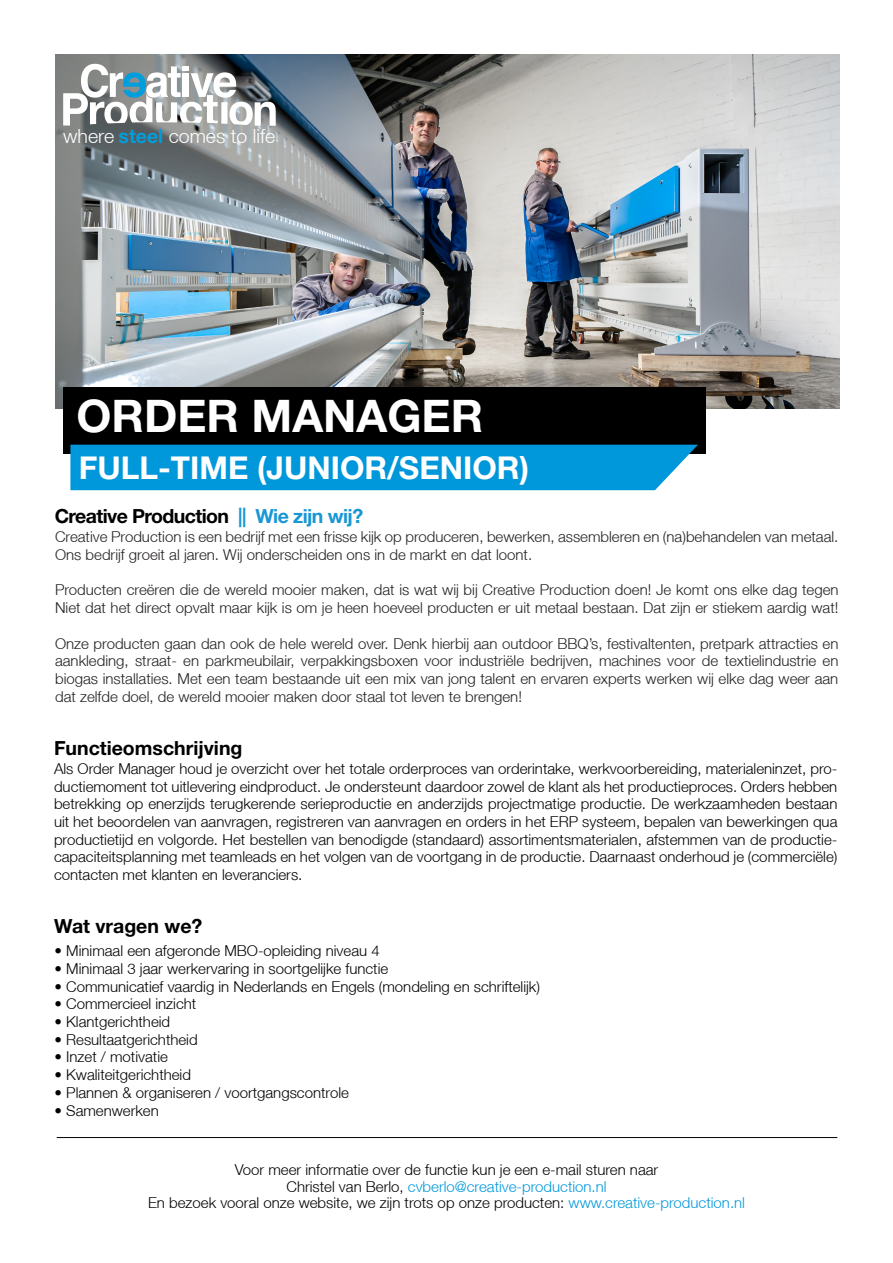
<style>
.page{position:relative;width:893px;height:1263px;background:#fff}
.page>*{position:absolute;margin:0;border:0;box-sizing:border-box;transform-origin:0 0}
.t1{font:700 45px "Helvetica Neue LT Std";color:#fff}
.t2{font:700 31.5px "Helvetica Neue LT Std";color:#fff}
.t3{font:700 19.5px "Helvetica Neue LT Std";color:#000}
.t4{font:700 19.5px "Helvetica Neue LT Std";letter-spacing:-.03em;color:#000}
.t5{font:300 19.5px "Helvetica Neue LT";color:#fff}
.t6{font:300 15px/17.7px "Helvetica Neue LT";color:#000;text-align:justify}
.t7{font:300 15px/17.7px "Helvetica Neue LT";color:#231f20}
.s1{font-family:"Helvetica Neue LT Std";font-weight:700;color:#009edd}
.s2{color:#1997d5}
.s3{color:#0098da}
</style>
<div class="page">
<img style="left:55px;top:54px;width:784px;height:354px">
<div style="left:63px;top:387px;width:642px;height:66px;background:#000001"></div>
<div style="left:70px;top:445px;width:628px;height:45px;background:#0098da"></div>
<hr style="left:57px;top:1137px;width:780px;height:1px;background:#000001">
<svg style="left:63px;top:64px;width:213px;height:62px"></svg>
<p class="t5" style="left:63px;top:124px;width:214px">where <span class="s1">steel</span> comes to life</p>
<p class="t1" style="left:77px;top:388px;width:408px">ORDER MANAGER</p>
<p class="t2" style="left:79px;top:448px;width:452px">FULL-TIME (JUNIOR/SENIOR)</p>
<p class="t4" style="left:55px;top:504px;width:310px">Creative Production <span class="s2">|| Wie zijn wij?</span></p>
<p class="t7" style="left:55px;top:528px;width:785px">Creative Production is een bedrijf met een frisse kijk op produceren, bewerken, assembleren en (na)behandelen van metaal.<br>Ons bedrijf groeit al jaren. Wij onderscheiden ons in de markt en dat loont.</p>
<p class="t7" style="left:55px;top:581px;width:785px">Producten creëren die de wereld mooier maken, dat is wat wij bij Creative Production doen! Je komt ons elke dag tegen<br>Niet dat het direct opvalt maar kijk is om je heen hoeveel producten er uit metaal bestaan. Dat zijn er stiekem aardig wat!</p>
<p class="t7" style="left:55px;top:634px;width:785px;text-align:justify">Onze producten gaan dan ook de hele wereld over. Denk hierbij aan outdoor BBQ’s, festivaltenten, pretpark attracties en aankleding, straat- en parkmeubilair, verpakkingsboxen voor industriële bedrijven, machines voor de textielindustrie en biogas installaties. Met een team bestaande uit een mix van jong talent en ervaren experts werken wij elke dag weer aan dat zelfde doel, de wereld mooier maken door staal tot leven te brengen!</p>
<p class="t3" style="left:54px;top:736px;width:190px">Functieomschrijving</p>
<p class="t6" style="left:54px;top:759px;width:785px">Als Order Manager houd je overzicht over het totale orderproces van orderintake, werkvoorbereiding, materialeninzet, pro&shy;ductiemoment tot uitlevering eindproduct. Je ondersteunt daardoor zowel de klant als het productieproces. Orders hebben betrekking op enerzijds terugkerende serieproductie en anderzijds projectmatige productie. De werkzaamheden bestaan uit het beoordelen van aanvragen, registreren van aanvragen en orders in het ERP systeem, bepalen van bewerkingen qua productietijd en volgorde. Het bestellen van benodigde (standaard) assortimentsmaterialen, afstemmen van de productie&shy;capaciteitsplanning met teamleads en het volgen van de voortgang in de productie. Daarnaast onderhoud je (commerciële) contacten met klanten en leveranciers.</p>
<p class="t3" style="left:54px;top:914px;width:150px">Wat vragen we?</p>
<p class="t6" style="left:55px;top:942px;width:327px">• Minimaal een afgeronde MBO-opleiding niveau 4</p>
<p class="t6" style="left:55px;top:959px;width:335px">• Minimaal 3 jaar werkervaring in soortgelijke functie</p>
<p class="t6" style="left:55px;top:977px;width:487px">• Communicatief vaardig in Nederlands en Engels (mondeling en schriftelijk)</p>
<p class="t6" style="left:55px;top:995px;width:143px">• Commercieel inzicht</p>
<p class="t6" style="left:55px;top:1012px;width:117px">• Klantgerichtheid</p>
<p class="t6" style="left:55px;top:1030px;width:145px">• Resultaatgerichtheid</p>
<p class="t6" style="left:55px;top:1048px;width:115px">• Inzet / motivatie</p>
<p class="t6" style="left:55px;top:1066px;width:138px">• Kwaliteitgerichtheid</p>
<p class="t6" style="left:55px;top:1083px;width:296px">• Plannen &amp; organiseren / voortgangscontrole</p>
<p class="t6" style="left:55px;top:1101px;width:106px">• Samenwerken</p>
<p class="t6" style="left:148px;top:1161px;width:598px;line-height:16.5px;text-align:center">Voor meer informatie over de functie kun je een e-mail sturen naar<br>Christel van Berlo, <span class="s3">cvberlo@creative-production.nl<br></span>En bezoek vooral onze website, we zijn trots op onze producten: <span class="s3">www.creative-production.nl</span></p>
</div>
